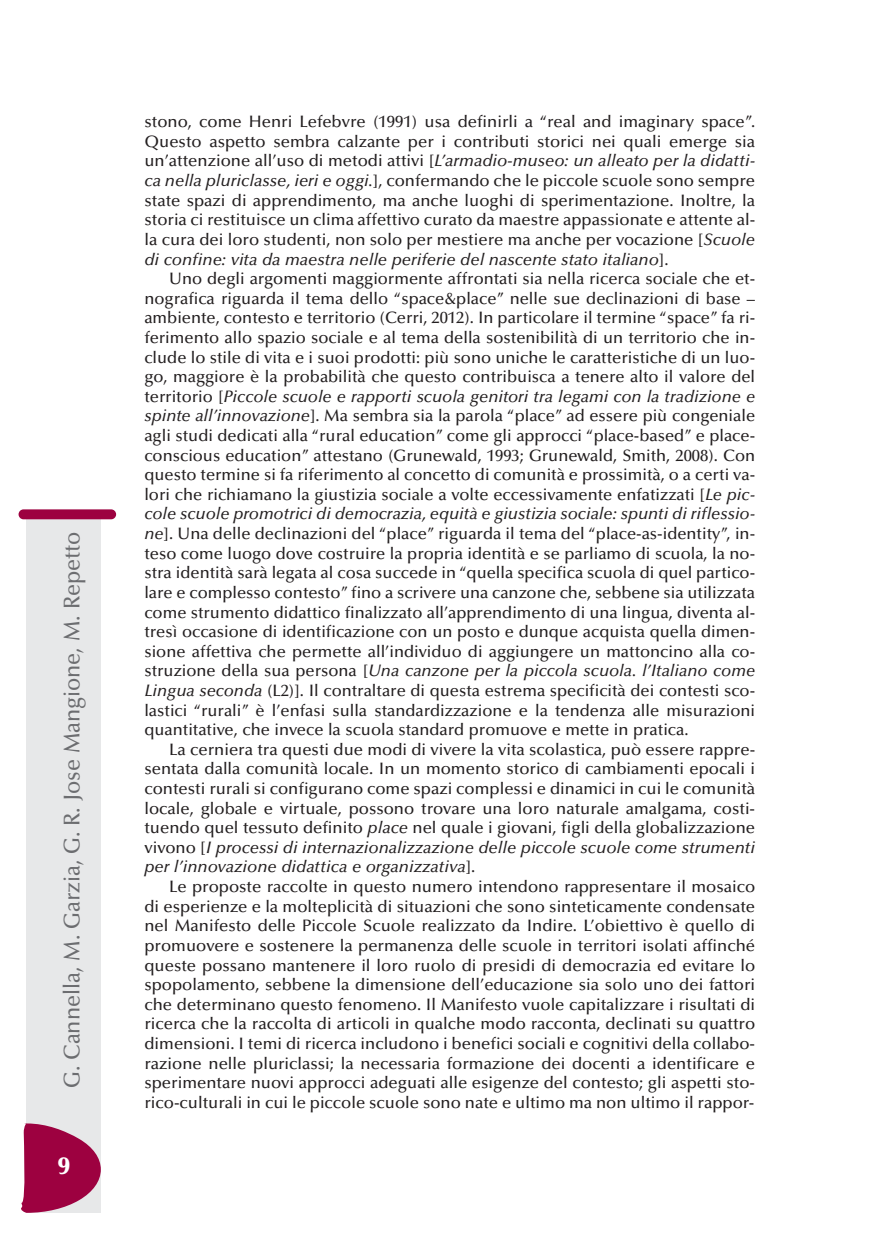
<style>
.page{position:relative;width:869px;height:1241px;background:#fff}
.page>*{position:absolute;margin:0;border:0;box-sizing:border-box;transform-origin:0 0}
.t1{font:900 24.5px "Optima";color:#fff}
.t2{font:500 22.75px "Optima";color:#6c6d70;scale:.95 1}
.t3{font:500 16.62px/19.6px "Optima";color:#231f20;text-align:justify}
.s1{font-style:italic}
</style>
<div class="page">
<div style="left:27px;top:517px;width:74px;height:695px;background:#e7e8e9"></div>
<div style="left:19px;top:509px;width:97px;height:10px;background:#9d0140;border-radius:5px"></div>
<svg style="left:21px;top:1122px;width:80px;height:90px"></svg>
<h2 class="t2" style="left:63px;top:1087px;width:587px;rotate:-90deg">G. Cannella, M. Garzia, G. R. Jose Mangione, M. Repetto</h2>
<h1 class="t1" style="left:58px;top:1155px;width:14px">9</h1>
<p class="t3" style="left:144px;top:113px;width:612px">stono, come Henri Lefebvre (1991) usa definirli a “real and imaginary space”.<br>Questo aspetto sembra calzante per i contributi storici nei quali emerge sia un’attenzione all’uso di metodi attivi [<span class="s1">L’armadio-museo: un alleato per la didatti&shy;ca nella pluriclasse, ieri e oggi.</span>], confermando che le piccole scuole sono sempre state spazi di apprendimento, ma anche luoghi di sperimentazione. Inoltre, la storia ci restituisce un clima affettivo curato da maestre appassionate e attente al&shy;la cura dei loro studenti, non solo per mestiere ma anche per vocazione [<span class="s1">Scuole di confine: vita da maestra nelle periferie del nascente stato italiano</span>].</p>
<p class="t3" style="left:144px;top:270px;width:612px;text-indent:25px">Uno degli argomenti maggiormente affrontati sia nella ricerca sociale che et&shy;nografica riguarda il tema dello “space&amp;place” nelle sue declinazioni di base – ambiente, contesto e territorio (Cerri, 2012). In particolare il termine “space” fa ri&shy;ferimento allo spazio sociale e al tema della sostenibilità di un territorio che in&shy;clude lo stile di vita e i suoi prodotti: più sono uniche le caratteristiche di un luo&shy;go, maggiore è la probabilità che questo contribuisca a tenere alto il valore del territorio [<span class="s1">Piccole scuole e rapporti scuola genitori tra legami con la tradizione e spinte all’innovazione</span>]. Ma sembra sia la parola “place” ad essere più congeniale agli studi dedicati alla “rural education” come gli approcci “place-based” e place&shy;conscious education” attestano (Grunewald, 1993; Grunewald, Smith, 2008). Con questo termine si fa riferimento al concetto di comunità e prossimità, o a certi va&shy;lori che richiamano la giustizia sociale a volte eccessivamente enfatizzati [<span class="s1">Le pic&shy;cole scuole promotrici di democrazia, equità e giustizia sociale: spunti di riflessio&shy;ne</span>]. Una delle declinazioni del “place” riguarda il tema del “place-as-identity”, in&shy;teso come luogo dove costruire la propria identità e se parliamo di scuola, la no&shy;stra identità sarà legata al cosa succede in “quella specifica scuola di quel partico&shy;lare e complesso contesto” fino a scrivere una canzone che, sebbene sia utilizzata come strumento didattico finalizzato all’apprendimento di una lingua, diventa al&shy;tresì occasione di identificazione con un posto e dunque acquista quella dimen&shy;sione affettiva che permette all’individuo di aggiungere un mattoncino alla co&shy;struzione della sua persona [<span class="s1">Una canzone per la piccola scuola. l’Italiano come Lingua seconda</span> (L2)]. Il contraltare di questa estrema specificità dei contesti sco&shy;lastici “rurali” è l’enfasi sulla standardizzazione e la tendenza alle misurazioni quantitative, che invece la scuola standard promuove e mette in pratica.</p>
<p class="t3" style="left:144px;top:741px;width:612px;text-indent:25px">La cerniera tra questi due modi di vivere la vita scolastica, può essere rappre&shy;sentata dalla comunità locale. In un momento storico di cambiamenti epocali i contesti rurali si configurano come spazi complessi e dinamici in cui le comunità locale, globale e virtuale, possono trovare una loro naturale amalgama, costi&shy;tuendo quel tessuto definito <span class="s1">place</span> nel quale i giovani, figli della globalizzazione vivono [<span class="s1">I processi di internazionalizzazione delle piccole scuole come strumenti per l’innovazione didattica e organizzativa</span>].</p>
<p class="t3" style="left:144px;top:878px;width:612px;text-indent:25px">Le proposte raccolte in questo numero intendono rappresentare il mosaico di esperienze e la molteplicità di situazioni che sono sinteticamente condensate nel Manifesto delle Piccole Scuole realizzato da Indire. L’obiettivo è quello di promuovere e sostenere la permanenza delle scuole in territori isolati affinché queste possano mantenere il loro ruolo di presidi di democrazia ed evitare lo spopolamento, sebbene la dimensione dell’educazione sia solo uno dei fattori che determinano questo fenomeno. Il Manifesto vuole capitalizzare i risultati di ricerca che la raccolta di articoli in qualche modo racconta, declinati su quattro dimensioni. I temi di ricerca includono i benefici sociali e cognitivi della collabo&shy;razione nelle pluriclassi; la necessaria formazione dei docenti a identificare e sperimentare nuovi approcci adeguati alle esigenze del contesto; gli aspetti sto&shy;rico-culturali in cui le piccole scuole sono nate e ultimo ma non ultimo il rappor-</p>
</div>
